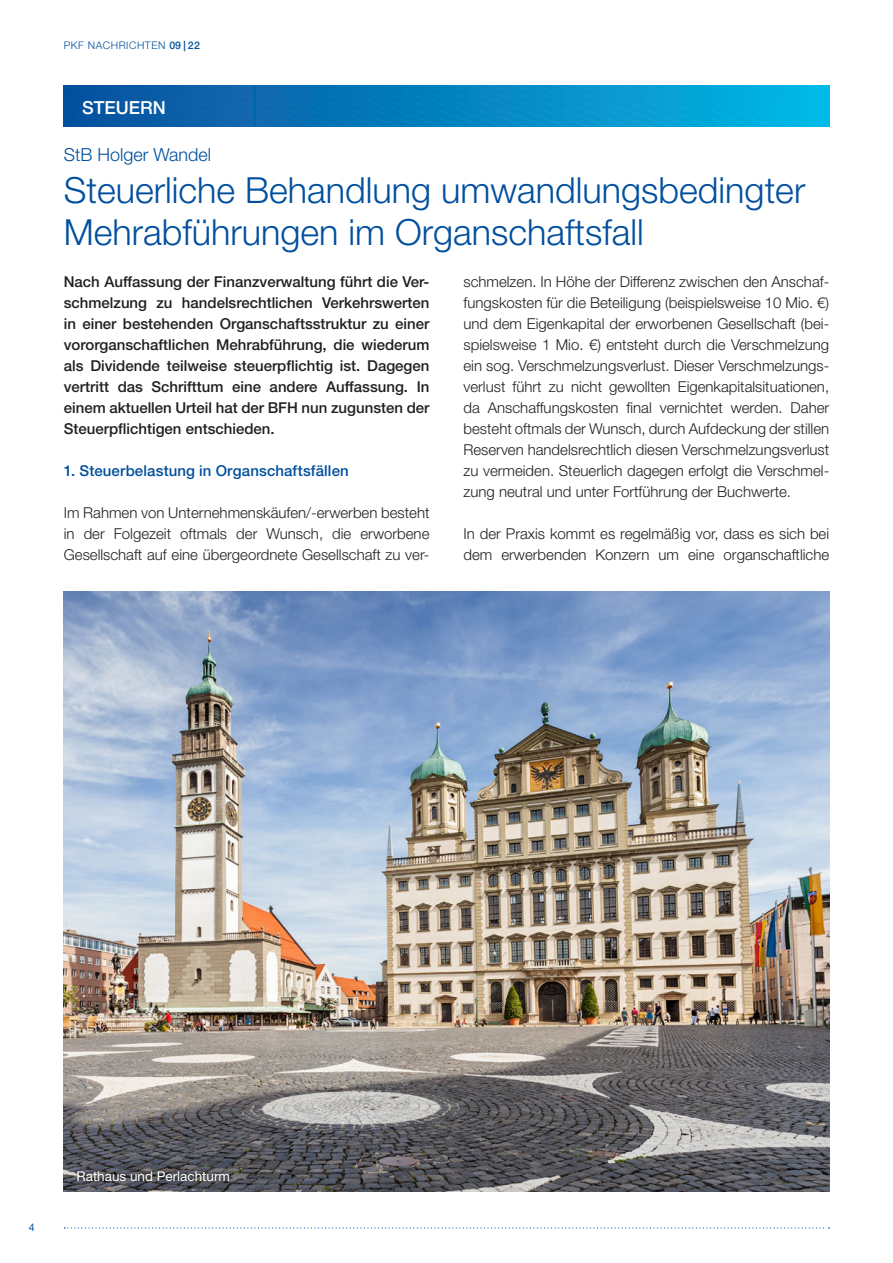
<style>
.page{position:relative;width:893px;height:1263px;background:#fff}
.page>*{position:absolute;margin:0;border:0;box-sizing:border-box;transform-origin:0 0}
.t1{font:300 36px/42px "Helvetica Neue LT";color:#014f9e}
.t2{font:300 18px "Helvetica Neue LT";color:#014f9e}
.t3{font:500 18px "Helvetica Neue LT";color:#fff}
.Copy_Fließtext{font:300 15px/21px "Helvetica Neue LT";color:#231f20;text-align:justify}
.Copy_Fließtext-2{font:500 15px/21px "Helvetica Neue LT";color:#231f20;text-align:justify}
.Zwischentitel{font:500 15px "Helvetica Neue LT";letter-spacing:.01em;color:#014f9e}
.t4{font:13.5px "Helvetica Neue LT";color:#fff}
.t5{font:300 10.5px "Helvetica Neue LT";letter-spacing:.05em;color:#014f9e}
.t6{font:10.5px "Helvetica Neue LT";color:#014f9e}
.s1{font-weight:500}
</style>
<div class="page">
<img style="left:64px;top:592px;width:765px;height:599px">
<svg style="left:64px;top:1227px;width:766px;height:1px"></svg>
<svg style="left:64px;top:85px;width:765px;height:42px;background:#0682c0"></svg>
<div style="left:74px;top:1168px;width:158px;height:16px;background:#231f20;opacity:.75"></div>
<p class="t5" style="left:64px;top:39px;width:138px">PKF NACHRICHTEN <span class="s1">09 | 22</span></p>
<p class="t3" style="left:82px;top:96px;width:85px">STEUERN</p>
<p class="t2" style="left:64px;top:143px;width:149px">StB Holger Wandel</p>
<p class="t1" style="left:64px;top:168px;width:743px">Steuerliche Behandlung umwandlungsbedingter<br>Mehrabführungen im Organschaftsfall</p>
<p class="Copy_Fließtext-2" style="left:64px;top:271px;width:367px">Nach Auffassung der Finanzverwaltung führt die Ver&shy;schmelzung zu handelsrechtlichen Verkehrswerten in einer bestehenden Organschaftsstruktur zu einer vororganschaftlichen Mehrabführung, die wiederum als Dividende teilweise steuerpflichtig ist. Dagegen vertritt das Schrifttum eine andere Auffassung. In einem aktuellen Urteil hat der BFH nun zugunsten der Steuerpflichtigen entschieden.</p>
<p class="Zwischentitel" style="left:64px;top:461px;width:286px">1. Steuerbelastung in Organschaftsfällen</p>
<p class="Copy_Fließtext" style="left:64px;top:501px;width:367px">Im Rahmen von Unternehmenskäufen/-erwerben besteht in der Folgezeit oftmals der Wunsch, die erworbene Gesellschaft auf eine übergeordnete Gesellschaft zu ver-</p>
<p class="Copy_Fließtext" style="left:463px;top:270px;width:367px">schmelzen. In Höhe der Differenz zwischen den Anschaf&shy;fungskosten für die Beteiligung (beispielsweise 10 Mio. €) und dem Eigenkapital der erworbenen Gesellschaft (bei&shy;spielsweise 1 Mio. €) entsteht durch die Verschmelzung ein sog. Verschmelzungsverlust. Dieser Verschmelzungs&shy;verlust führt zu nicht gewollten Eigenkapitalsituationen, da Anschaffungskosten final vernichtet werden. Daher besteht oftmals der Wunsch, durch Aufdeckung der stillen Reserven handelsrechtlich diesen Verschmelzungsverlust zu vermeiden. Steuerlich dagegen erfolgt die Verschmel&shy;zung neutral und unter Fortführung der Buchwerte.</p>
<p class="Copy_Fließtext" style="left:463px;top:522px;width:367px">In der Praxis kommt es regelmäßig vor, dass es sich bei dem erwerbenden Konzern um eine organschaftliche</p>
<p class="t6" style="left:29px;top:1221px;width:7px">4</p>
<p class="t4" style="left:77px;top:1168px;width:155px">Rathaus und Perlachturm</p>
</div>
